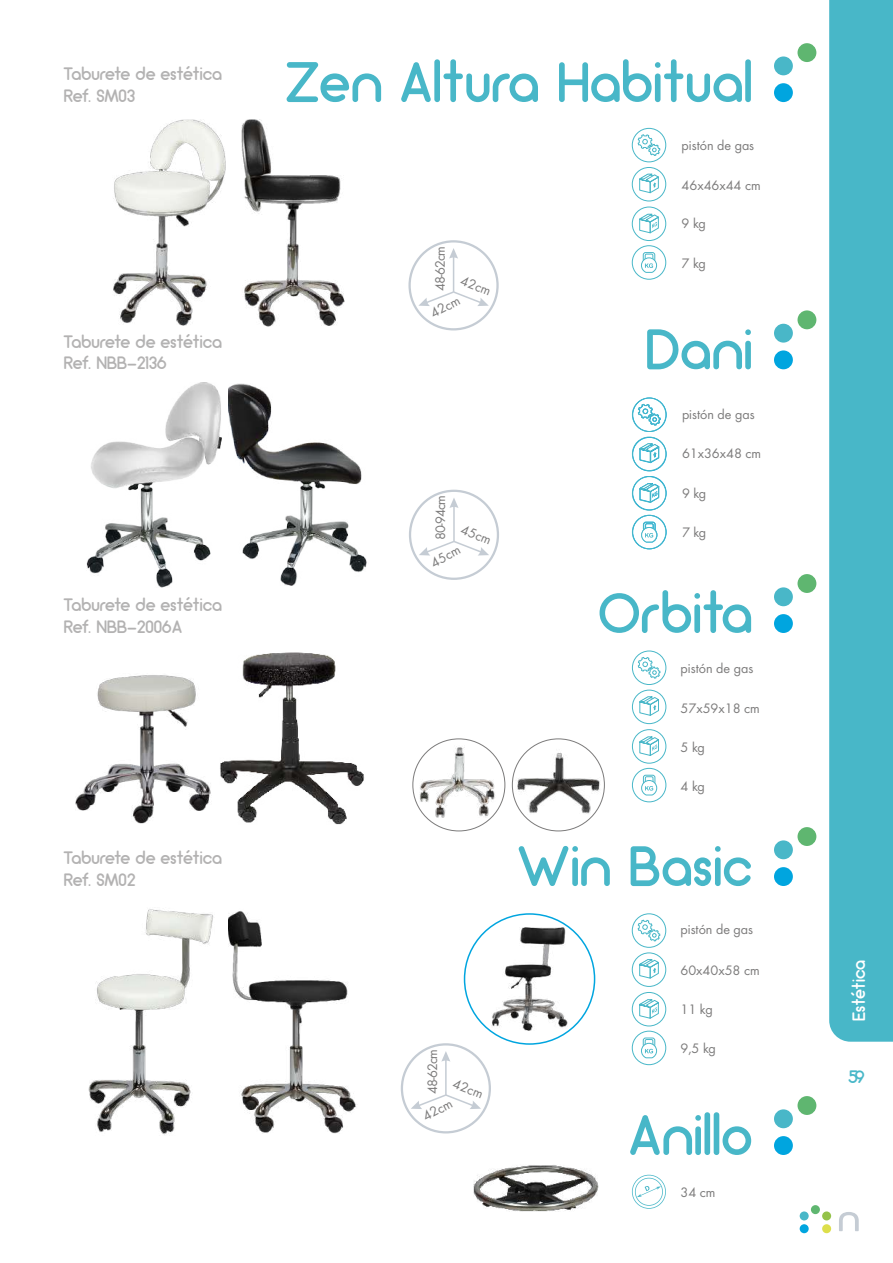
<style>
.page{position:relative;width:893px;height:1263px;background:#fff}
.page>*{position:absolute;margin:0;border:0;box-sizing:border-box;transform-origin:0 0}
.t1{font:57px "Arciform Sanscyr lat Regular";color:#48b7c8}
.t2{font:18px/21.6px "Arciform Sanscyr lat Regular";color:#b3b2b2}
.t3{font:18px "Arciform Sanscyr lat Regular";color:#fff}
.t4{font:18px "Arciform Sanscyr lat Regular";color:#48b7c8}
.t5{font:14.25px "Futura Boo";color:#7c7b7b}
</style>
<div class="page">
<div style="left:797px;top:43px;width:19px;height:19px;background:#5fb670;border-radius:50%"></div>
<div style="left:774px;top:83px;width:19px;height:19px;background:#00a5df;border-radius:50%"></div>
<div style="left:774px;top:56px;width:19px;height:19px;background:#49b7c8;border-radius:50%"></div>
<div style="left:797px;top:310px;width:19px;height:19px;background:#5fb670;border-radius:50%"></div>
<div style="left:774px;top:350px;width:19px;height:19px;background:#00a5df;border-radius:50%"></div>
<div style="left:774px;top:324px;width:19px;height:19px;background:#49b7c8;border-radius:50%"></div>
<div style="left:797px;top:574px;width:19px;height:19px;background:#5fb670;border-radius:50%"></div>
<div style="left:774px;top:614px;width:19px;height:19px;background:#00a5df;border-radius:50%"></div>
<div style="left:774px;top:587px;width:19px;height:19px;background:#49b7c8;border-radius:50%"></div>
<div style="left:797px;top:827px;width:19px;height:19px;background:#5fb670;border-radius:50%"></div>
<div style="left:774px;top:867px;width:19px;height:19px;background:#00a5df;border-radius:50%"></div>
<div style="left:774px;top:840px;width:19px;height:19px;background:#49b7c8;border-radius:50%"></div>
<div style="left:797px;top:1096px;width:19px;height:19px;background:#5fb670;border-radius:50%"></div>
<div style="left:774px;top:1136px;width:19px;height:19px;background:#00a5df;border-radius:50%"></div>
<div style="left:774px;top:1109px;width:19px;height:19px;background:#49b7c8;border-radius:50%"></div>
<div style="left:822px;top:1211px;width:9px;height:9px;background:#94c24a;border-radius:50%"></div>
<div style="left:822px;top:1224px;width:9px;height:9px;background:#dddf4b;border-radius:50%"></div>
<div style="left:811px;top:1205px;width:9px;height:9px;background:#5fb670;border-radius:50%"></div>
<div style="left:800px;top:1224px;width:9px;height:9px;background:#00a5df;border-radius:50%"></div>
<div style="left:800px;top:1211px;width:9px;height:9px;background:#49b7c8;border-radius:50%"></div>
<svg style="left:839px;top:1212px;width:20px;height:19px"></svg>
<svg style="left:829px;top:0;width:64px;height:1042px;background:#52baca"></svg>
<img style="left:113px;top:119px;width:113px;height:207px">
<img style="left:242px;top:119px;width:102px;height:207px">
<svg style="left:408px;top:240px;width:91px;height:90px"></svg>
<svg style="left:631px;top:128px;width:35px;height:35px"></svg>
<div style="left:632px;top:167px;width:34px;height:34px;border:1px solid #48b7c8;border-radius:50%"></div>
<svg style="left:637px;top:173px;width:22px;height:21px"></svg>
<svg style="left:632px;top:245px;width:34px;height:35px"></svg>
<div style="left:632px;top:207px;width:34px;height:34px;border:1px solid #48b7c8;border-radius:50%"></div>
<svg style="left:637px;top:213px;width:22px;height:21px"></svg>
<svg style="left:401px;top:1043px;width:90px;height:90px"></svg>
<svg style="left:631px;top:913px;width:35px;height:35px"></svg>
<div style="left:632px;top:952px;width:34px;height:35px;border:1px solid #48b7c8;border-radius:50%"></div>
<svg style="left:639px;top:959px;width:20px;height:20px"></svg>
<svg style="left:632px;top:1030px;width:34px;height:35px"></svg>
<div style="left:632px;top:992px;width:34px;height:34px;border:1px solid #48b7c8;border-radius:50%"></div>
<svg style="left:639px;top:999px;width:20px;height:20px"></svg>
<img style="left:88px;top:909px;width:125px;height:226px">
<img style="left:229px;top:911px;width:127px;height:223px">
<img style="left:86px;top:383px;width:135px;height:204px">
<svg style="left:633px;top:476px;width:33px;height:34px"></svg>
<svg style="left:633px;top:437px;width:33px;height:34px"></svg>
<svg style="left:632px;top:397px;width:35px;height:35px"></svg>
<div style="left:632px;top:437px;width:34px;height:34px;border:1px solid #48b7c8;border-radius:50%"></div>
<svg style="left:637px;top:443px;width:24px;height:21px"></svg>
<svg style="left:632px;top:515px;width:35px;height:34px"></svg>
<div style="left:632px;top:476px;width:34px;height:34px;border:1px solid #48b7c8;border-radius:50%"></div>
<svg style="left:637px;top:483px;width:24px;height:20px"></svg>
<svg style="left:409px;top:490px;width:90px;height:90px"></svg>
<img style="left:229px;top:383px;width:138px;height:203px">
<img style="left:220px;top:652px;width:145px;height:172px">
<img style="left:75px;top:675px;width:136px;height:149px">
<img style="left:419px;top:745px;width:77px;height:73px">
<img style="left:515px;top:748px;width:86px;height:67px">
<svg style="left:632px;top:650px;width:35px;height:35px"></svg>
<div style="left:632px;top:690px;width:34px;height:34px;border:1px solid #48b7c8;border-radius:50%"></div>
<svg style="left:637px;top:696px;width:22px;height:20px"></svg>
<svg style="left:632px;top:768px;width:35px;height:34px"></svg>
<div style="left:632px;top:729px;width:34px;height:34px;border:1px solid #48b7c8;border-radius:50%"></div>
<svg style="left:639px;top:736px;width:20px;height:20px"></svg>
<img style="left:473px;top:1165px;width:126px;height:47px">
<img style="left:492px;top:927px;width:75px;height:104px">
<svg style="left:632px;top:1175px;width:34px;height:34px"></svg>
<p class="t2" style="left:64px;top:63px;width:160px">Taburete de estética<br>Ref. SM03</p>
<p class="t2" style="left:64px;top:330px;width:160px">Taburete de estética<br>Ref. NBB-2136</p>
<p class="t2" style="left:64px;top:594px;width:160px">Taburete de estética<br>Ref. NBB-2006A</p>
<h1 class="t1" style="left:286px;top:46px;width:468px">Zen Altura Habitual</h1>
<p class="t5" style="left:682px;top:137px;width:74px">pistón de gas</p>
<p class="t5" style="left:682px;top:176px;width:81px">46x46x44 cm</p>
<p class="t5" style="left:431px;top:291px;width:46px;rotate:-90deg">48-62cm</p>
<p class="t5" style="left:464px;top:271px;width:33px;rotate:22deg">42сm</p>
<p class="t5" style="left:427px;top:306px;width:33px;rotate:-28deg">42сm</p>
<p class="t5" style="left:682px;top:215px;width:26px">9 kg</p>
<p class="t5" style="left:682px;top:255px;width:26px">7 kg</p>
<h1 class="t1" style="left:645px;top:314px;width:109px">Dani</h1>
<p class="t5" style="left:682px;top:405px;width:74px">pistón de gas</p>
<p class="t5" style="left:682px;top:445px;width:81px">61x36x48 cm</p>
<p class="t5" style="left:682px;top:484px;width:26px">9 kg</p>
<p class="t5" style="left:432px;top:540px;width:46px;rotate:-90deg">80-94cm</p>
<p class="t5" style="left:465px;top:521px;width:33px;rotate:22deg">45сm</p>
<p class="t5" style="left:682px;top:523px;width:26px">7 kg</p>
<p class="t5" style="left:428px;top:556px;width:33px;rotate:-28deg">45сm</p>
<h1 class="t1" style="left:598px;top:577px;width:156px">Orbita</h1>
<p class="t5" style="left:681px;top:660px;width:74px">pistón de gas</p>
<p class="t5" style="left:681px;top:699px;width:81px">57x59x18 cm</p>
<p class="t5" style="left:681px;top:739px;width:26px">5 kg</p>
<p class="t5" style="left:681px;top:777px;width:26px">4 kg</p>
<p class="t2" style="left:64px;top:847px;width:160px">Taburete de estética<br>Ref. SM02</p>
<h1 class="t1" style="left:519px;top:830px;width:235px">Win Basic</h1>
<p class="t5" style="left:680px;top:921px;width:74px">pistón de gas</p>
<p class="t5" style="left:680px;top:962px;width:81px">60x40x58 cm</p>
<p class="t5" style="left:424px;top:1093px;width:46px;rotate:-90deg">48-62cm</p>
<p class="t5" style="left:457px;top:1074px;width:33px;rotate:22deg">42сm</p>
<p class="t5" style="left:420px;top:1109px;width:33px;rotate:-28deg">42сm</p>
<p class="t5" style="left:680px;top:1000px;width:34px">11 kg</p>
<p class="t5" style="left:680px;top:1040px;width:37px">9,5 kg</p>
<h1 class="t1" style="left:629px;top:1099px;width:125px">Anillo</h1>
<p class="t5" style="left:680px;top:1183px;width:36px">34 cm</p>
<p class="t3" style="left:847px;top:1021px;width:62px;rotate:-90deg">Estética</p>
<p class="t4" style="left:848px;top:1066px;width:19px">59</p>
</div>
